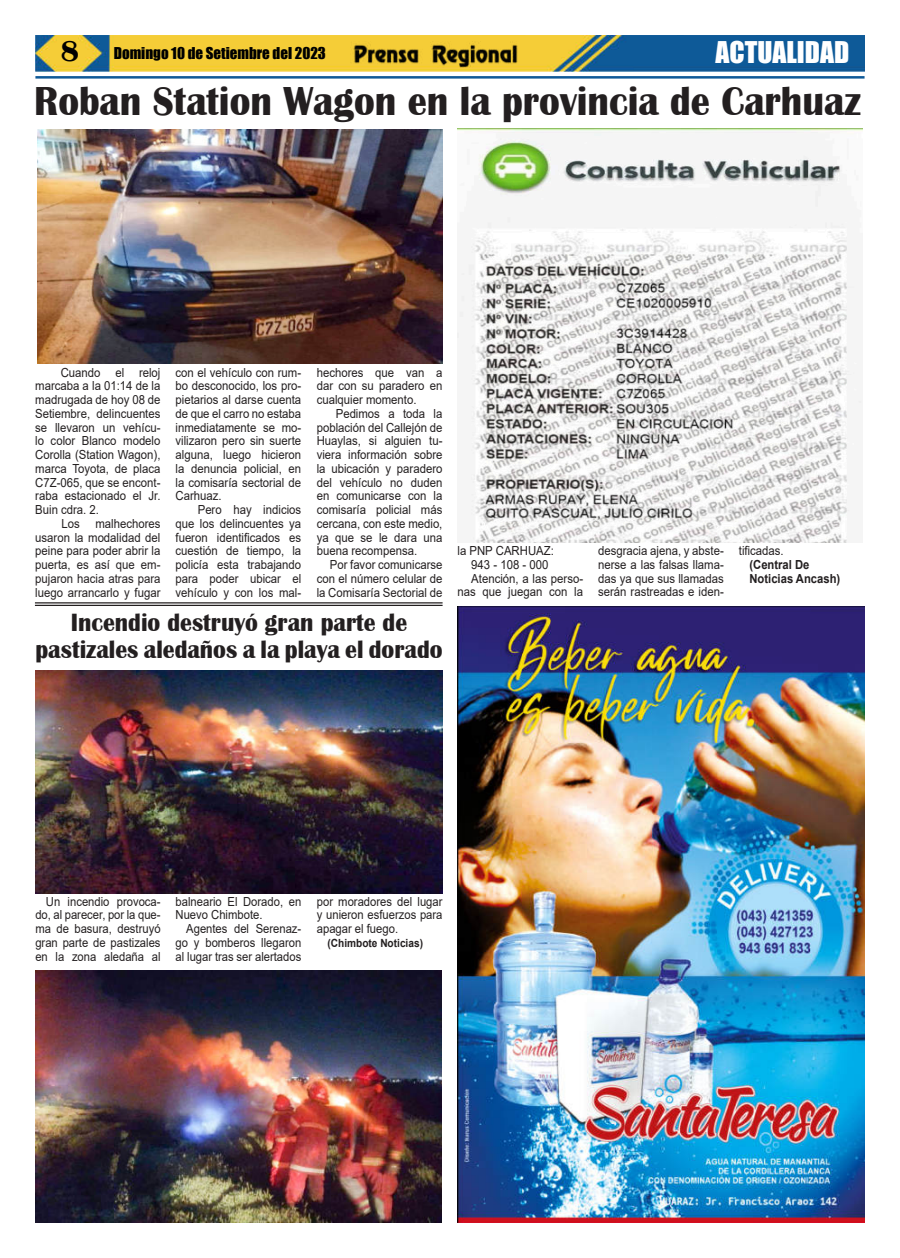
<style>
.page{position:relative;width:900px;height:1258px;background:#fff}
.page>*{position:absolute;margin:0;border:0;box-sizing:border-box;transform-origin:0 0}
.t1{font:700 41.62px "Britannic";color:#231f20;scale:.92 1}
.t2{font:27.5px "Impact";color:#fff}
.t3{font:700 25.75px/27.5px "Britannic";color:#231f20;text-align:center;scale:.92 1}
.t4{font:15px "Impact";color:#000}
.t5{font:12.5px/13.8px "Arial";color:#231f20;text-align:justify;scale:.91 1}
.t6{font:12.5px/13.8px "Arial";color:#231f20;text-align:justify;scale:.9 1}
.t7{font:700 12.5px/13.8px "Arial";color:#231f20;scale:.9 1}
.t8{font:700 11.25px "Arial";color:#231f20;scale:.9 1}
.s1{font-family:"Britannic";font-weight:700;font-size:30px}
</style>
<div class="page">
<img style="left:35px;top:35px;width:830px;height:36px">
<hr style="left:35px;top:76px;width:830px;height:3px;background:#0f5998">
<img style="left:351px;top:41px;width:169px;height:27px">
<img style="left:458px;top:606px;width:407px;height:616px">
<img style="left:37px;top:130px;width:406px;height:234px">
<img style="left:35px;top:670px;width:407px;height:223px">
<hr style="left:35px;top:602px;width:408px;height:1px;background:#231f20">
<hr style="left:35px;top:605px;width:408px;height:1px;background:#231f20">
<img style="left:35px;top:971px;width:407px;height:251px">
<img style="left:457px;top:129px;width:406px;height:413px">
<p class="t4" style="left:61px;top:47px;width:267px"><span class="s1">8</span> Domingo 10 de Setiembre del 2023</p>
<h2 class="t2" style="left:716px;top:37px;width:135px">ACTUALIDAD</h2>
<h1 class="t1" style="left:34px;top:86px;width:900px">Roban Station Wagon en la provincia de Carhuaz</h1>
<p class="t5" style="left:35px;top:366px;width:139px;text-indent:25px">Cuando el reloj marcaba a la 01:14 de la madrugada de hoy 08 de Setiembre, delincuentes se llevaron un vehícu&shy;lo color Blanco modelo Corolla (Station Wagon), marca Toyota, de placa C7Z-065, que se encont&shy;raba estacionado el Jr.<br>Buin cdra. 2.</p>
<p class="t5" style="left:35px;top:518px;width:139px;text-indent:26px">Los malhechores usaron la modalidad del peine para poder abrir la puerta, es así que em&shy;pujaron hacia atras para luego arrancarlo y fugar</p>
<p class="t5" style="left:176px;top:366px;width:140px">con el vehículo con rum&shy;bo desconocido, los pro&shy;pietarios al darse cuenta de que el carro no estaba inmediatamente se mo&shy;vilizaron pero sin suerte alguna, luego hicieron la denuncia policial, en la comisaría sectorial de Carhuaz.</p>
<p class="t5" style="left:176px;top:504px;width:140px;text-indent:22px">Pero hay indicios que los delincuentes ya fueron identificados es cuestión de tiempo, la policía esta trabajando para poder ubicar el vehículo y con los mal-</p>
<p class="t5" style="left:317px;top:366px;width:140px">hechores que van a dar con su paradero en cualquier momento.</p>
<p class="t5" style="left:317px;top:408px;width:140px;text-indent:19px">Pedimos a toda la población del Callejón de Huaylas, si alguien tu&shy;viera información sobre la ubicación y paradero del vehículo no duden en comunicarse con la comisaría policial más cercana, con este medio, ya que se le dara una buena recompensa.</p>
<p class="t5" style="left:317px;top:559px;width:140px;text-indent:13px">Por favor comunicarse con el número celular de la Comisaría Sectorial de</p>
<h3 class="t3" style="left:35px;top:610px;width:444px">Incendio destruyó gran parte de pastizales aledaños a la playa el dorado</h3>
<p class="t5" style="left:457px;top:545px;width:108px">la PNP CARHUAZ:</p>
<p class="t5" style="left:471px;top:559px;width:86px">943 - 108 - 000</p>
<p class="t5" style="left:471px;top:572px;width:124px">Atención, a las perso-</p>
<p class="t5" style="left:457px;top:586px;width:140px">nas que juegan con la</p>
<p class="t5" style="left:598px;top:545px;width:140px">desgracia ajena, y abste&shy;nerse a las falsas llama&shy;das ya que sus llamadas serán rastreadas e iden-</p>
<p class="t5" style="left:739px;top:544px;width:51px">tificadas.</p>
<p class="t7" style="left:750px;top:559px;width:102px">(Central De<br>Noticias Ancash)</p>
<p class="t6" style="left:35px;top:895px;width:141px;text-indent:11px">Un incendio provoca&shy;do, al parecer, por la que&shy;ma de basura, destruyó gran parte de pastizales en la zona aledaña al</p>
<p class="t6" style="left:176px;top:895px;width:141px">balneario El Dorado, en<br>Nuevo Chimbote.</p>
<p class="t6" style="left:176px;top:923px;width:141px;text-indent:11px">Agentes del Serenaz&shy;go y bomberos llegaron al lugar tras ser alertados</p>
<p class="t6" style="left:317px;top:895px;width:141px">por moradores del lugar y unieron esfuerzos para apagar el fuego.</p>
<p class="t8" style="left:327px;top:939px;width:108px">(Chimbote Noticias)</p>
</div>
